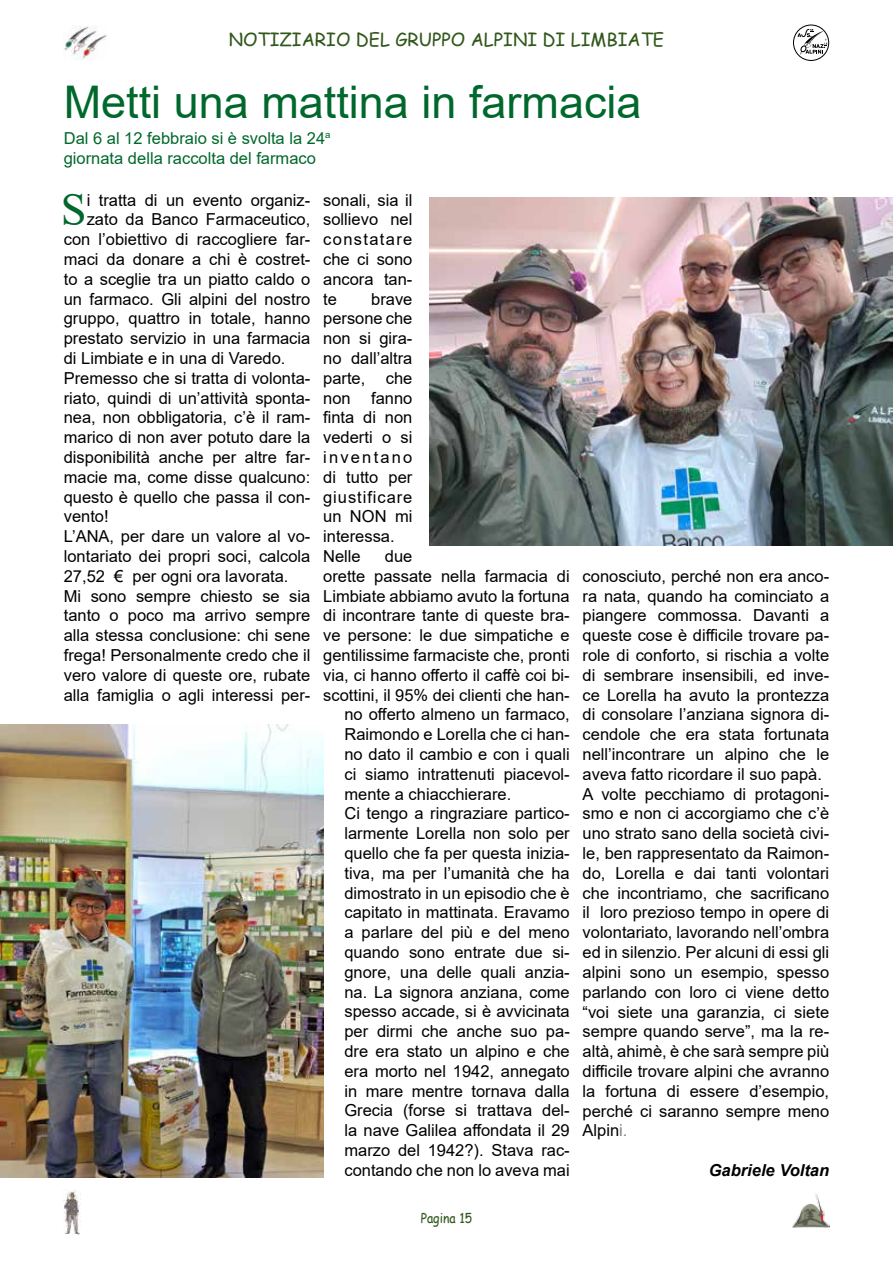
<style>
.page{position:relative;width:893px;height:1263px;background:#fff}
.page>*{position:absolute;margin:0;border:0;box-sizing:border-box;transform-origin:0 0}
.t1{font:46.35px "Times New Roman";color:#00682c}
.t2{font:45px "Arial";color:#00682c}
.t3{font:18px "Comic Sans MS";color:#31571b}
.t4{font:16.5px/19.8px "Arial";color:#000}
.t5{font:16.5px/19.8px "Arial";color:#00682c}
.t6{font:italic 700 16.5px "Arial";color:#000}
.t7{font:13.5px "Comic Sans MS";color:#31571b;scale:.9 1}
.s1{color:#808080}
</style>
<div class="page">
<img style="left:64px;top:1190px;width:17px;height:44px">
<img style="left:792px;top:1193px;width:37px;height:35px">
<img style="left:64px;top:26px;width:43px;height:34px">
<div style="left:793px;top:25px;width:36px;height:36px;border:1px solid #000;border-radius:50%"></div>
<svg style="left:797px;top:29px;width:30px;height:26px"></svg>
<img style="left:0;top:724px;width:323px;height:454px">
<img style="left:429px;top:197px;width:464px;height:349px">
<p class="t3" style="left:229px;top:26px;width:437px">NOTIZIARIO DEL GRUPPO ALPINI DI LIMBIATE</p>
<h2 class="t2" style="left:64px;top:71px;width:579px">Metti una mattina in farmacia</h2>
<p class="t5" style="left:64px;top:128px;width:268px">Dal 6 al 12 febbraio si è svolta la 24<sup>a </sup>giornata della raccolta del farmaco</p>
<h1 class="t1" style="left:61px;top:177px;width:27px">S</h1>
<p class="t4" style="left:87px;top:190px;width:225px">i tratta di un evento organiz-</p>
<p class="t4" style="left:323px;top:190px;width:91px;text-align:justify">sonali, sia il sollievo nel constatare che ci sono ancora tan&shy;te</p>
<p class="t4" style="left:87px;top:209px;width:225px">zato da Banco Farmaceutico,</p>
<p class="t4" style="left:64px;top:229px;width:248px">con l’obiettivo di raccogliere far-</p>
<p class="t4" style="left:64px;top:249px;width:248px">maci da donare a chi è costret-</p>
<p class="t4" style="left:64px;top:269px;width:248px">to a sceglie tra un piatto caldo o</p>
<p class="t4" style="left:64px;top:289px;width:248px">un farmaco. Gli alpini del nostro</p>
<p class="t4" style="left:64px;top:308px;width:248px">gruppo, quattro in totale, hanno</p>
<p class="t4" style="left:64px;top:328px;width:248px">prestato servizio in una farmacia</p>
<p class="t4" style="left:64px;top:348px;width:223px">di Limbiate e in una di Varedo.</p>
<p class="t4" style="left:64px;top:368px;width:248px">Premesso che si tratta di volonta-</p>
<p class="t4" style="left:64px;top:388px;width:248px">riato, quindi di un’attività sponta-</p>
<p class="t4" style="left:64px;top:407px;width:248px">nea, non obbligatoria, c’è il ram-</p>
<p class="t4" style="left:64px;top:427px;width:248px">marico di non aver potuto dare la</p>
<p class="t4" style="left:64px;top:447px;width:248px">disponibilità anche per altre far-</p>
<p class="t4" style="left:64px;top:467px;width:248px">macie ma, come disse qualcuno:</p>
<p class="t4" style="left:64px;top:487px;width:248px">questo è quello che passa il con-</p>
<p class="t4" style="left:64px;top:506px;width:46px">vento!</p>
<p class="t4" style="left:64px;top:526px;width:248px">L’ANA, per dare un valore al vo-</p>
<p class="t4" style="left:64px;top:546px;width:248px">lontariato dei propri soci, calcola</p>
<p class="t4" style="left:64px;top:566px;width:226px">27,52 € per ogni ora lavorata.</p>
<p class="t4" style="left:64px;top:586px;width:248px">Mi sono sempre chiesto se sia</p>
<p class="t4" style="left:64px;top:605px;width:248px">tanto o poco ma arrivo sempre</p>
<p class="t4" style="left:64px;top:625px;width:248px">alla stessa conclusione: chi sene</p>
<p class="t4" style="left:64px;top:645px;width:248px">frega! Personalmente credo che il</p>
<p class="t4" style="left:64px;top:665px;width:248px">vero valore di queste ore, rubate</p>
<p class="t4" style="left:64px;top:685px;width:248px">alla famiglia o agli interessi per-</p>
<p class="t4" style="left:323px;top:289px;width:91px;text-indent:48px">brave persone che non si gira&shy;no dall’altra parte, che non fanno finta di non vederti o si inventano di tutto per giustificare un NON mi interessa.<br>Nelle</p>
<p class="t4" style="left:385px;top:546px;width:29px">due</p>
<p class="t4" style="left:323px;top:566px;width:248px">orette passate nella farmacia di</p>
<p class="t4" style="left:323px;top:586px;width:248px">Limbiate abbiamo avuto la fortuna</p>
<p class="t4" style="left:323px;top:605px;width:248px">di incontrare tante di queste bra-</p>
<p class="t4" style="left:323px;top:625px;width:248px">ve persone: le due simpatiche e</p>
<p class="t4" style="left:323px;top:645px;width:248px">gentilissime farmaciste che, pronti</p>
<p class="t4" style="left:323px;top:665px;width:248px">via, ci hanno offerto il caffè coi bi-</p>
<p class="t4" style="left:323px;top:685px;width:248px">scottini, il 95% dei clienti che han-</p>
<p class="t4" style="left:344px;top:704px;width:227px">no offerto almeno un farmaco,</p>
<p class="t4" style="left:344px;top:724px;width:227px">Raimondo e Lorella che ci han-</p>
<p class="t4" style="left:344px;top:744px;width:227px">no dato il cambio e con i quali</p>
<p class="t4" style="left:344px;top:764px;width:227px">ci siamo intrattenuti piacevol-</p>
<p class="t4" style="left:344px;top:784px;width:168px">mente a chiacchierare.</p>
<p class="t4" style="left:344px;top:803px;width:227px">Ci tengo a ringraziare partico-</p>
<p class="t4" style="left:344px;top:823px;width:227px">larmente Lorella non solo per</p>
<p class="t4" style="left:344px;top:843px;width:227px">quello che fa per questa inizia-</p>
<p class="t4" style="left:344px;top:863px;width:227px">tiva, ma per l’umanità che ha</p>
<p class="t4" style="left:344px;top:883px;width:227px">dimostrato in un episodio che è</p>
<p class="t4" style="left:344px;top:902px;width:227px">capitato in mattinata. Eravamo</p>
<p class="t4" style="left:344px;top:922px;width:227px">a parlare del più e del meno</p>
<p class="t4" style="left:344px;top:942px;width:227px">quando sono entrate due si-</p>
<p class="t4" style="left:344px;top:962px;width:227px">gnore, una delle quali anzia-</p>
<p class="t4" style="left:344px;top:982px;width:227px">na. La signora anziana, come</p>
<p class="t4" style="left:344px;top:1001px;width:227px">spesso accade, si è avvicinata</p>
<p class="t4" style="left:344px;top:1021px;width:227px">per dirmi che anche suo pa-</p>
<p class="t4" style="left:344px;top:1041px;width:227px">dre era stato un alpino e che</p>
<p class="t4" style="left:344px;top:1061px;width:227px">era morto nel 1942, annegato</p>
<p class="t4" style="left:344px;top:1081px;width:227px">in mare mentre tornava dalla</p>
<p class="t4" style="left:344px;top:1100px;width:227px">Grecia (forse si trattava del-</p>
<p class="t4" style="left:344px;top:1120px;width:227px">la nave Galilea affondata il 29</p>
<p class="t4" style="left:344px;top:1140px;width:227px">marzo del 1942?). Stava rac-</p>
<p class="t4" style="left:344px;top:1160px;width:227px">contando che non lo aveva mai</p>
<p class="t4" style="left:583px;top:566px;width:248px">conosciuto, perché non era anco&shy;ra nata, quando ha cominciato a piangere commossa. Davanti a queste cose è difficile trovare pa&shy;role di conforto, si rischia a volte di sembrare insensibili, ed inve&shy;ce Lorella ha avuto la prontezza di consolare l’anziana signora di&shy;cendole che era stata fortunata nell’incontrare un alpino che le aveva fatto ricordare il suo papà.<br>A volte pecchiamo di protagoni&shy;smo e non ci accorgiamo che c’è uno strato sano della società civi&shy;le, ben rappresentato da Raimon&shy;do, Lorella e dai tanti volontari che incontriamo, che sacrificano il loro prezioso tempo in opere di volontariato, lavorando nell’ombra ed in silenzio. Per alcuni di essi gli alpini sono un esempio, spesso parlando con loro ci viene detto “voi siete una garanzia, ci siete sempre quando serve”, ma la re&shy;altà, ahimè, è che sarà sempre più difficile trovare alpini che avranno la fortuna di essere d’esempio, perché ci saranno sempre meno<br>Alpin<span class="s1">i.</span></p>
<p class="t6" style="left:709px;top:1159px;width:122px">Gabriele Voltan</p>
<p class="t7" style="left:421px;top:1208px;width:59px">Pagina 15</p>
</div>
